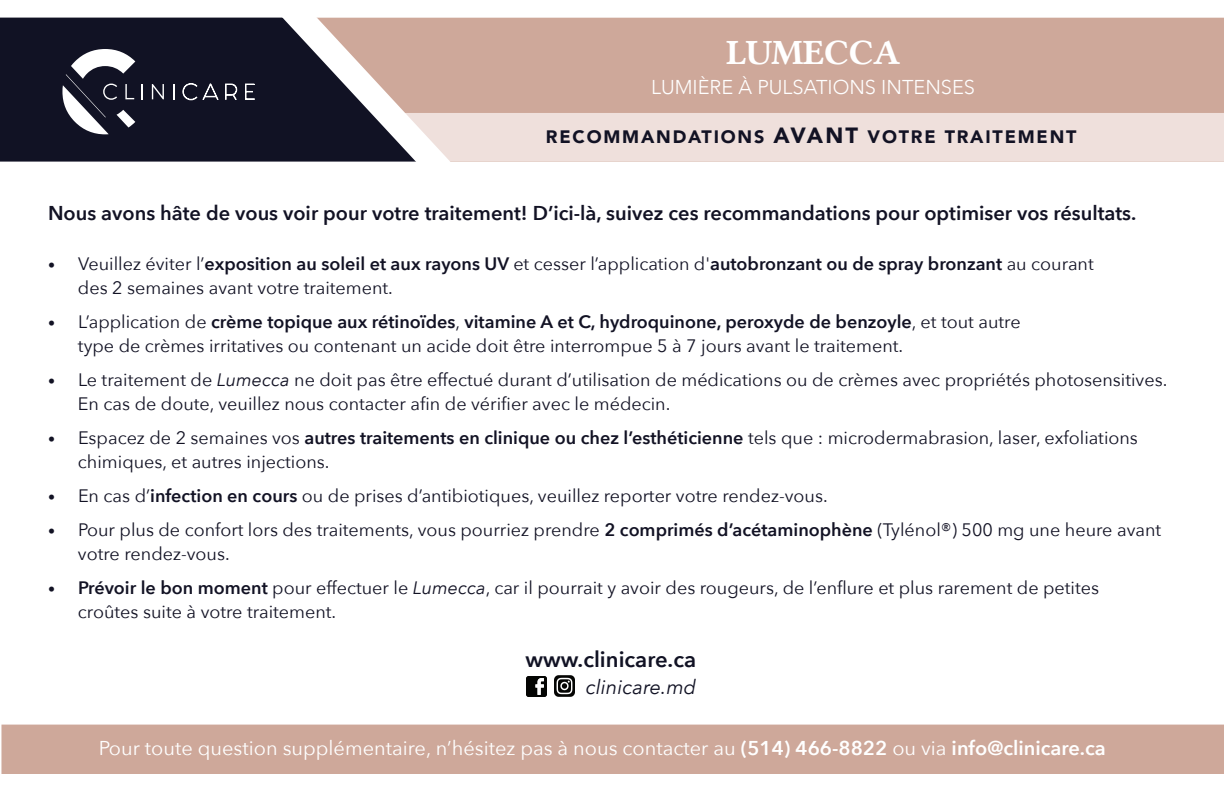
<style>
.page{position:relative;width:1224px;height:792px;background:#fff}
.page>*{position:absolute;margin:0;border:0;box-sizing:border-box;transform-origin:0 0}
.t1{font:36px "Lin Libertine B";letter-spacing:-.02em;color:#fff}
.t2{font:600 22px "Avenir Next";color:#111224}
.t3{font:600 20px "Avenir Next";color:#121224}
.t4{font:20px "Avenir Next";color:#fff}
.t5{font:300 20px "Avenir";color:#fff}
.t6{font:italic 20px "Avenir Next";color:#111224}
.t7{font:18px/24px "Avenir Next";color:#121224}
.t8{font:900 18px "Avenir";letter-spacing:.1em;color:#121224}
.s1{font-size:22px}
.s2{font-size:14px}
.s3{font-weight:600}
.s4{font-style:italic}
</style>
<div class="page">
<div style="left:0;top:18px;width:279px;height:144px;background:#111224"></div>
<div style="left:454px;top:18px;width:770px;height:95px;background:#cea89a"></div>
<div style="left:454px;top:113px;width:770px;height:49px;background:#efe0dc"></div>
<svg style="left:279px;top:17px;width:175px;height:145px"></svg>
<svg style="left:141px;top:84px;width:2px;height:15px"></svg>
<svg style="left:152px;top:84px;width:12px;height:15px"></svg>
<svg style="left:173px;top:84px;width:2px;height:15px"></svg>
<svg style="left:182px;top:83px;width:37px;height:17px"></svg>
<svg style="left:225px;top:84px;width:12px;height:16px"></svg>
<svg style="left:245px;top:84px;width:10px;height:16px"></svg>
<svg style="left:62px;top:49px;width:73px;height:85px"></svg>
<div style="left:1px;top:725px;width:1223px;height:49px;background:#cea89a"></div>
<img style="left:526px;top:676px;width:20px;height:20px">
<img style="left:554px;top:675px;width:21px;height:22px">
<h1 class="t1" style="left:726px;top:27px;width:176px">LUMECCA</h1>
<p class="t5" style="left:651px;top:75px;width:325px">LUMIÈRE À PULSATIONS INTENSES</p>
<p class="t8" style="left:546px;top:121px;width:532px">RECOMMANDATIONS <span class="s1">AVANT</span> VOTRE TRAITEMENT</p>
<p class="t3" style="left:48px;top:196px;width:1090px">Nous avons hâte de vous voir pour votre traitement! D’ici-là, suivez ces recommandations pour optimiser vos résultats.</p>
<p class="t7" style="left:78px;top:251px;width:1017px;text-indent:-30px"><span class="s2">•</span> Veuillez éviter l’<span class="s3">exposition au soleil et aux rayons UV</span> et cesser l’application d'<span class="s3">autobronzant ou de spray bronzant</span> au courant des 2 semaines avant votre traitement.</p>
<p class="t7" style="left:78px;top:309px;width:944px;text-indent:-30px"><span class="s2">•</span> L’application de <span class="s3">crème topique aux rétinoïdes</span>, <span class="s3">vitamine A et C, hydroquinone, peroxyde de benzoyle</span>, et tout autre type de crèmes irritatives ou contenant un acide doit être interrompue 5 à 7 jours avant le traitement.</p>
<p class="t7" style="left:78px;top:367px;width:1091px;text-indent:-30px"><span class="s2">•</span> Le traitement de <span class="s4">Lumecca</span> ne doit pas être effectué durant d’utilisation de médications ou de crèmes avec propriétés photosensitives.<br>En cas de doute, veuillez nous contacter afin de vérifier avec le médecin.</p>
<p class="t7" style="left:78px;top:425px;width:1061px;text-indent:-30px"><span class="s2">•</span> Espacez de 2 semaines vos <span class="s3">autres traitements en clinique ou chez l’esthéticienne</span> tels que : microdermabrasion, laser, exfoliations chimiques, et autres injections.</p>
<p class="t7" style="left:48px;top:483px;width:781px"><span class="s2">•</span> En cas d’<span class="s3">infection en cours</span> ou de prises d’antibiotiques, veuillez reporter votre rendez-vous.</p>
<p class="t7" style="left:78px;top:517px;width:1085px;text-indent:-30px"><span class="s2">•</span> Pour plus de confort lors des traitements, vous pourriez prendre <span class="s3">2 comprimés d’acétaminophène</span> (Tylénol®) 500 mg une heure avant votre rendez-vous.</p>
<p class="t7" style="left:78px;top:575px;width:1023px;text-indent:-30px"><span class="s2">•</span> <span class="s3">Prévoir le bon moment</span> pour effectuer le <span class="s4">Lumecca</span>, car il pourrait y avoir des rougeurs, de l’enflure et plus rarement de petites croûtes suite à votre traitement.</p>
<p class="t2" style="left:525px;top:641px;width:172px">www.clinicare.ca</p>
<p class="t6" style="left:586px;top:671px;width:112px">clinicare.md</p>
<p class="t4" style="left:99px;top:731px;width:1009px">Pour toute question supplémentaire, n’hésitez pas à nous contacter au <span class="s3">(514) 466-8822</span> ou via <span class="s3">info@clinicare.ca</span></p>
</div>
